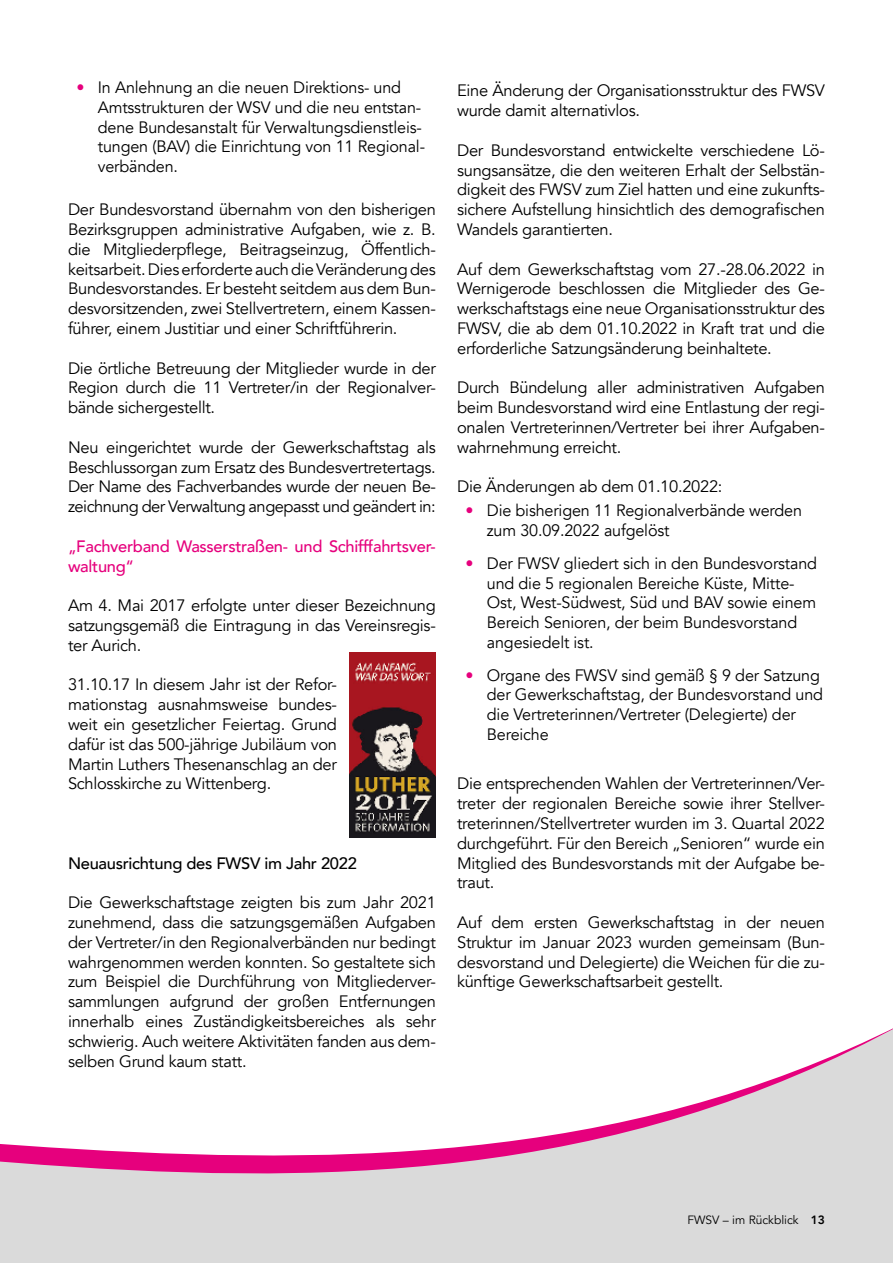
<style>
.page{position:relative;width:893px;height:1263px;background:#fff}
.page>*{position:absolute;margin:0;border:0;box-sizing:border-box;transform-origin:0 0}
.t1{font:16.5px/19.8px "Avenir";letter-spacing:-.02em;color:#000;text-align:justify}
.t2{font:500 16.5px/19.8px "Avenir";letter-spacing:-.02em;color:#e6007d}
.t3{font:500 16.5px "Avenir";letter-spacing:-.02em;color:#000}
.t4{font:12px "Avenir";color:#000}
.s1{color:#e6007d}
.s2{font-weight:800}
</style>
<div class="page">
<svg style="left:0;top:1028px;width:893px;height:235px;fill:#dadada"></svg>
<img style="left:350px;top:653px;width:86px;height:184px">
<p class="t1" style="left:98px;top:78px;width:329px;text-align:left;text-indent:-21px"><span class="s1">•</span> In Anlehnung an die neuen Direktions- und Amtsstrukturen der WSV und die neu entstan&shy;dene Bundesanstalt für Verwaltungsdienstleis&shy;tungen (BAV) die Einrichtung von 11 Regional&shy;verbänden.</p>
<p class="t1" style="left:68px;top:200px;width:369px">Der Bundesvorstand übernahm von den bisherigen Bezirksgruppen administrative Aufgaben, wie z. B. die Mitgliederpflege, Beitragseinzug, Öffentlich&shy;keitsarbeit. Dies erforderte auch die Veränderung des Bundesvorstandes. Er besteht seitdem aus dem Bun&shy;desvorsitzenden, zwei Stellvertretern, einem Kassen&shy;führer, einem Justitiar und einer Schriftführerin.</p>
<p class="t1" style="left:68px;top:358px;width:369px">Die örtliche Betreuung der Mitglieder wurde in der Region durch die 11 Vertreter/in der Regionalver&shy;bände sichergestellt.</p>
<p class="t1" style="left:68px;top:437px;width:369px">Neu eingerichtet wurde der Gewerkschaftstag als Beschlussorgan zum Ersatz des Bundesvertretertags.<br>Der Name des Fachverbandes wurde der neuen Be&shy;zeichnung der Verwaltung angepasst und geändert in:</p>
<p class="t2" style="left:68px;top:535px;width:369px">„Fachverband Wasserstraßen- und Schifffahrtsver&shy;waltung“</p>
<p class="t1" style="left:68px;top:596px;width:369px">Am 4. Mai 2017 erfolgte unter dieser Bezeichnung satzungsgemäß die Eintragung in das Vereinsregis&shy;ter Aurich.</p>
<p class="t1" style="left:68px;top:675px;width:270px">31.10.17 In diesem Jahr ist der Refor&shy;mationstag ausnahmsweise bundes&shy;weit ein gesetzlicher Feiertag. Grund dafü r ist das 500-jährige Jubiläum von Martin Luthers Thesenanschlag an der Schlosskirche zu Wittenberg.</p>
<p class="t3" style="left:68px;top:849px;width:290px">Neuausrichtung des FWSV im Jahr 2022</p>
<p class="t1" style="left:68px;top:893px;width:369px">Die Gewerkschaftstage zeigten bis zum Jahr 2021 zunehmend, dass die satzungsgemäßen Aufgaben der Vertreter/in den Regionalverbänden nur bedingt wahrgenommen werden konnten. So gestaltete sich zum Beispiel die Durchführung von Mitgliederver&shy;sammlungen aufgrund der großen Entfernungen innerhalb eines Zuständigkeitsbereiches als sehr schwierig. Auch weitere Aktivitäten fanden aus dem&shy;selben Grund kaum statt.</p>
<p class="t1" style="left:457px;top:81px;width:369px">Eine Änderung der Organisationsstruktur des FWSV wurde damit alternativlos.</p>
<p class="t1" style="left:457px;top:140px;width:369px">Der Bundesvorstand entwickelte verschiedene Lö&shy;sungsansätze, die den weiteren Erhalt der Selbstän&shy;digkeit des FWSV zum Ziel hatten und eine zukunfts&shy;sichere Aufstellung hinsichtlich des demografischen Wandels garantierten.</p>
<p class="t1" style="left:457px;top:259px;width:369px">Auf dem Gewerkschaftstag vom 27.-28.06.2022 in Wernigerode beschlossen die Mitglieder des Ge&shy;werkschaftstags eine neue Organisationsstruktur des FWSV, die ab dem 01.10.2022 in Kraft trat und die erforderliche Satzungsänderung beinhaltete.</p>
<p class="t1" style="left:457px;top:378px;width:369px">Durch Bündelung aller administrativen Aufgaben beim Bundesvorstand wird eine Entlastung der regi&shy;onalen Vertreterinnen/Vertreter bei ihrer Aufgaben&shy;wahrnehmung erreicht.</p>
<p class="t1" style="left:457px;top:477px;width:267px">Die Änderungen ab dem 01.10.2022:</p>
<p class="t1" style="left:487px;top:501px;width:317px;text-indent:-21px"><span class="s1">•</span> Die bisherigen 11 Regionalverbände werden zum 30.09.2022 aufgelöst</p>
<p class="t1" style="left:487px;top:553px;width:332px;text-align:left;text-indent:-21px"><span class="s1">•</span> Der FWSV gliedert sich in den Bundesvorstand und die 5 regionalen Bereiche Küste, Mitte-Ost, West-Südwest, Süd und BAV sowie einem Bereich Senioren, der beim Bundesvorstand angesiedelt ist.</p>
<p class="t1" style="left:487px;top:665px;width:338px;text-align:left;text-indent:-21px"><span class="s1">•</span> Organe des FWSV sind gemäß § 9 der Satzung der Gewerkschaftstag, der Bundesvorstand und die Vertreterinnen/Vertreter (Delegierte) der Bereiche</p>
<p class="t1" style="left:457px;top:774px;width:369px">Die entsprechenden Wahlen der Vertreterinnen/Ver&shy;treter der regionalen Bereiche sowie ihrer Stellver&shy;treterinnen/Stellvertreter wurden im 3. Quartal 2022 durchgeführt. Für den Bereich „Senioren“ wurde ein Mitglied des Bundesvorstands mit der Aufgabe be&shy;traut.</p>
<p class="t1" style="left:457px;top:913px;width:369px">Auf dem ersten Gewerkschaftstag in der neuen Struktur im Januar 2023 wurden gemeinsam (Bun&shy;desvorstand und Delegierte) die Weichen für die zu&shy;künftige Gewerkschaftsarbeit gestellt.</p>
<p class="t4" style="left:688px;top:1213px;width:139px">FWSV – im Rückblick <span class="s2">13</span></p>
</div>
